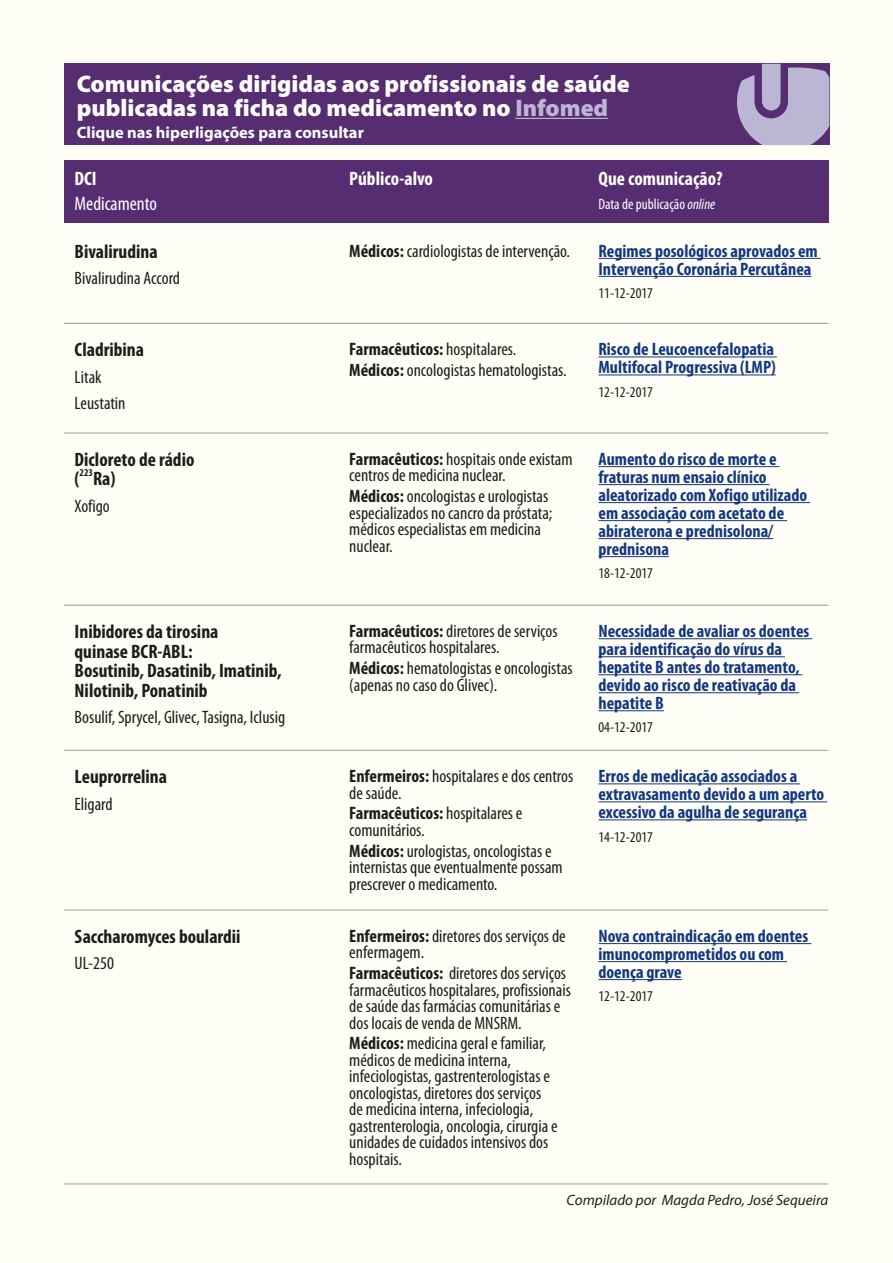
<style>
.page{position:relative;width:893px;height:1263px;background:#fff}
.page>*{position:absolute;margin:0;border:0;box-sizing:border-box;transform-origin:0 0}
.t1{font:900 24px/24px "Myriad Pro";color:#fff}
.t2{font:700 condensed 19.5px/19.5px "Myriad Pro";color:#1d1d1b}
.t3{font:700 condensed 19.5px "Myriad Pro";color:#fff}
.t4{font:condensed 19.5px "Myriad Pro";color:#fff}
.t5{font:condensed 18px/16.5px "Myriad Pro";color:#1d1d1b}
.t6{font:700 condensed 18px/18px "Myriad Pro";color:#14387f}
.t7{font:700 16.5px "Myriad Pro";color:#fff}
.t8{font:condensed 15px "Myriad Pro";color:#1d1d1b}
.t9{font:italic 15px "Myriad Pro";color:#1d1d1b}
.t10{font:condensed 15px "Myriad Pro";color:#fff}
.t11{font:700 condensed 10.5px "Myriad Pro";color:#1d1d1b}
.s1{color:#bab6d3}
.s2{font-style:italic}
.s3{font-weight:700}
</style>
<div class="page">
<hr style="left:0;top:0;width:1px;height:1263px;background:#fffef7">
<div style="left:1px;top:0;width:892px;height:1263px;background:#fffef7"></div>
<div style="left:64px;top:161px;width:764px;height:62px;background:#552d70"></div>
<div style="left:64px;top:64px;width:765px;height:81px;background:#552d70"></div>
<hr style="left:515px;top:118px;width:93px;height:1px;background:#bab6d3">
<svg style="left:737px;top:64px;width:92px;height:81px"></svg>
<hr style="left:598px;top:258px;width:223px;height:1px;background:#14387f">
<hr style="left:598px;top:276px;width:213px;height:1px;background:#14387f">
<hr style="left:598px;top:943px;width:213px;height:1px;background:#14387f">
<hr style="left:598px;top:961px;width:189px;height:1px;background:#14387f">
<hr style="left:598px;top:979px;width:84px;height:1px;background:#14387f">
<hr style="left:598px;top:466px;width:182px;height:1px;background:#14387f">
<hr style="left:598px;top:484px;width:171px;height:1px;background:#14387f">
<hr style="left:598px;top:502px;width:212px;height:1px;background:#14387f">
<hr style="left:598px;top:520px;width:189px;height:1px;background:#14387f">
<hr style="left:598px;top:538px;width:175px;height:1px;background:#14387f">
<hr style="left:598px;top:556px;width:71px;height:1px;background:#14387f">
<hr style="left:598px;top:356px;width:179px;height:1px;background:#14387f">
<hr style="left:598px;top:374px;width:178px;height:1px;background:#14387f">
<hr style="left:598px;top:638px;width:214px;height:1px;background:#14387f">
<hr style="left:598px;top:656px;width:187px;height:1px;background:#14387f">
<hr style="left:598px;top:674px;width:204px;height:1px;background:#14387f">
<hr style="left:598px;top:692px;width:201px;height:1px;background:#14387f">
<hr style="left:598px;top:710px;width:66px;height:1px;background:#14387f">
<hr style="left:598px;top:783px;width:202px;height:1px;background:#14387f">
<hr style="left:598px;top:801px;width:229px;height:1px;background:#14387f">
<hr style="left:598px;top:819px;width:209px;height:1px;background:#14387f">
<hr style="left:64px;top:910px;width:764px;height:1px;background:#9d9d9d">
<hr style="left:64px;top:433px;width:764px;height:1px;background:#9d9d9d">
<hr style="left:64px;top:605px;width:764px;height:1px;background:#9d9d9d">
<hr style="left:64px;top:750px;width:764px;height:1px;background:#9d9d9d">
<hr style="left:64px;top:1183px;width:764px;height:1px;background:#9d9d9d">
<hr style="left:64px;top:323px;width:764px;height:1px;background:#9d9d9d">
<h1 class="t1" style="left:77px;top:72px;width:554px">Comunicações dirigidas aos profissionais de saúde publicadas na ficha do medicamento no <span class="s1">Infomed</span></h1>
<p class="t7" style="left:77px;top:123px;width:289px">Clique nas hiperligações para consultar</p>
<p class="t3" style="left:75px;top:168px;width:24px">DCI</p>
<p class="t4" style="left:75px;top:193px;width:84px">Medicamento</p>
<p class="t2" style="left:75px;top:242px;width:85px">Bivalirudina</p>
<p class="t5" style="left:75px;top:270px;width:107px">Bivalirudina Accord</p>
<p class="t3" style="left:349px;top:168px;width:85px">Público-alvo</p>
<p class="t3" style="left:598px;top:168px;width:126px">Que comunicação?</p>
<p class="t10" style="left:598px;top:196px;width:118px">Data de publicação <span class="s2">online</span></p>
<p class="t5" style="left:349px;top:243px;width:222px"><span class="s3">Médicos:</span> cardiologistas de intervenção.</p>
<p class="t6" style="left:598px;top:242px;width:221px">Regimes posológicos aprovados em<br>Intervenção Coronária Percutânea</p>
<p class="t8" style="left:598px;top:285px;width:56px">11-12-2017</p>
<p class="t2" style="left:75px;top:340px;width:71px">Cladribina</p>
<p class="t5" style="left:75px;top:364px;width:52px;line-height:26.5px">Litak<br>Leustatin</p>
<p class="t5" style="left:349px;top:339px;width:219px;line-height:20.7px"><span class="s3">Farmacêuticos:</span> hospitalares.<br><span class="s3">Médicos:</span> oncologistas hematologistas.</p>
<p class="t6" style="left:598px;top:340px;width:179px">Risco de Leucoencefalopatia<br>Multifocal Progressiva (LMP)</p>
<p class="t8" style="left:598px;top:384px;width:56px">12-12-2017</p>
<p class="t2" style="left:75px;top:450px;width:121px">Dicloreto de rádio (</p>
<p class="t11" style="left:80px;top:467px;width:15px">223</p>
<p class="t2" style="left:93px;top:469px;width:24px">Ra)</p>
<p class="t5" style="left:75px;top:498px;width:37px">Xofigo</p>
<p class="t5" style="left:349px;top:451px;width:225px"><span class="s3">Farmacêuticos:</span> hospitais onde existam centros de medicina nuclear.</p>
<p class="t5" style="left:349px;top:488px;width:205px"><span class="s3">Médicos:</span> oncologistas e urologistas especializados no cancro da próstata; médicos especialistas em medicina nuclear.</p>
<p class="t6" style="left:598px;top:450px;width:210px">Aumento do risco de morte e fraturas num ensaio clínico aleatorizado com Xofigo utilizado em associação com acetato de abiraterona e prednisolona/ prednisona</p>
<p class="t8" style="left:598px;top:565px;width:56px">18-12-2017</p>
<p class="t2" style="left:75px;top:622px;width:209px">Inibidores da tirosina<br>quinase BCR-ABL:<br>Bosutinib, Dasatinib, Imatinib,<br>Nilotinib, Ponatinib</p>
<p class="t5" style="left:75px;top:709px;width:212px">Bosulif, Sprycel, Glivec, Tasigna, Iclusig</p>
<p class="t2" style="left:75px;top:767px;width:94px">Leuprorrelina</p>
<p class="t5" style="left:75px;top:796px;width:40px">Eligard</p>
<p class="t5" style="left:349px;top:623px;width:210px"><span class="s3">Farmacêuticos:</span> diretores de serviços farmacêuticos hospitalares.</p>
<p class="t5" style="left:349px;top:660px;width:225px"><span class="s3">Médicos:</span> hematologistas e oncologistas (apenas no caso do Glivec).</p>
<p class="t5" style="left:349px;top:768px;width:225px"><span class="s3">Enfermeiros:</span> hospitalares e dos centros de saúde.</p>
<p class="t5" style="left:349px;top:805px;width:175px"><span class="s3">Farmacêuticos:</span> hospitalares e comunitários.</p>
<p class="t5" style="left:349px;top:843px;width:215px"><span class="s3">Médicos:</span> urologistas, oncologistas e internistas que eventualmente possam prescrever o medicamento.</p>
<p class="t6" style="left:598px;top:622px;width:212px">Necessidade de avaliar os doentes para identificação do vírus da hepatite B antes do tratamento, devido ao risco de reativação da hepatite B</p>
<p class="t8" style="left:598px;top:719px;width:56px">04-12-2017</p>
<p class="t6" style="left:598px;top:767px;width:227px">Erros de medicação associados a extravasamento devido a um aperto excessivo da agulha de segurança</p>
<p class="t8" style="left:598px;top:828px;width:56px">14-12-2017</p>
<p class="t2" style="left:75px;top:927px;width:168px">Saccharomyces boulardii</p>
<p class="t5" style="left:75px;top:955px;width:41px">UL-250</p>
<p class="t5" style="left:349px;top:928px;width:218px"><span class="s3">Enfermeiros:</span> diretores dos serviços de enfermagem.</p>
<p class="t5" style="left:349px;top:965px;width:223px"><span class="s3">Farmacêuticos:</span> diretores dos serviços farmacêuticos hospitalares, profissionais de saúde das farmácias comunitárias e dos locais de venda de MNSRM.</p>
<p class="t5" style="left:349px;top:1035px;width:210px"><span class="s3">Médicos:</span> medicina geral e familiar, médicos de medicina interna, infeciologistas, gastrenterologistas e oncologistas, diretores dos serviços de medicina interna, infeciologia, gastrenterologia, oncologia, cirurgia e unidades de cuidados intensivos dos hospitais.</p>
<p class="t6" style="left:598px;top:927px;width:211px">Nova contraindicação em doentes imunocomprometidos ou com doença grave</p>
<p class="t8" style="left:598px;top:988px;width:56px">12-12-2017</p>
<p class="t9" style="left:567px;top:1192px;width:263px">Compilado por Magda Pedro, José Sequeira</p>
</div>
